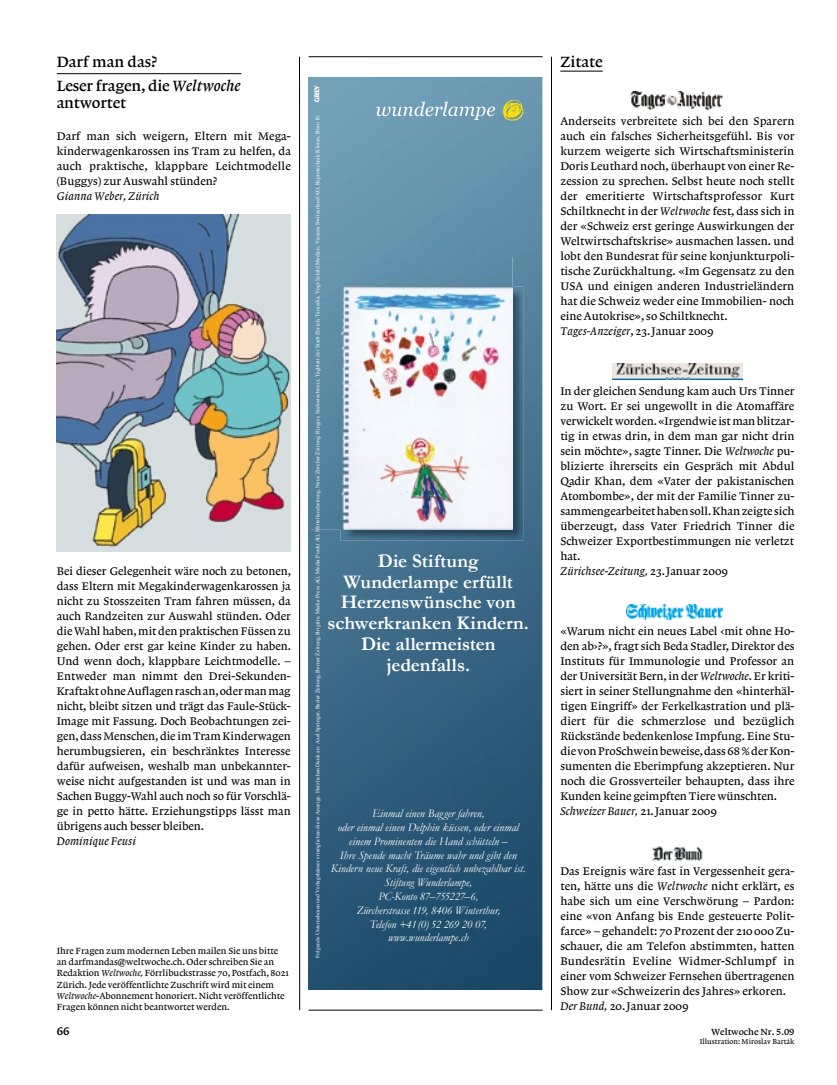
<style>
.page{position:relative;width:837px;height:1085px;background:#fff}
.page>*{position:absolute;margin:0;border:0;box-sizing:border-box;transform-origin:0 0}
.t1{font:700 19.25px/20.8px "Garamond";letter-spacing:-.005em;color:#fff;text-align:center}
.KRI_1sp_Titel_18_A{font:15.62px/17.5px "Lexicon No 1 Roman B Txt";letter-spacing:-.01em;color:#000}
.KRI_Rubrik_12_5_B_x0{font:15.62px "Lexicon No 1 Roman B Txt";color:#000}
._00_Lauftext_9_3_A_s{font:11.62px/15px "Lexicon No 1 Roman A Txt";color:#000;text-align:justify}
.t2{font:italic 11.62px/13.8px "Garamond";color:#fff;text-align:center}
._00_Lauftext_9_3_A_s-2{font:11.62px "Lexicon No 1 Italic A Txt";letter-spacing:.01em;color:#000}
.Pagina_9_3_C{font:11.62px "Lexicon No 1 Roman C Tab";color:#000}
._00_Autorenbox_7_5_A{font:9.38px/11.2px "Lexicon No 1 Roman A Txt";letter-spacing:-.005em;color:#000}
._00_Lauftext_9_3_A_s-3{font:9.38px "Lexicon No 1 Roman A Txt";letter-spacing:-.005em;color:#000}
.Bundzeile_7_5_B{font:9.38px "Lexicon No 1 Roman B Tab";color:#000}
.Bildcredit_6_A_x{font:7.5px "Lexicon No 1 Roman A Tab";color:#000}
.t3{font:5.62px "Times";letter-spacing:.015em;color:#fff}
.s1{font-family:"Lexicon No 1 Italic B Txt"}
.s2{font-family:"Lexicon No 1 Italic A Txt"}
.s3{font-family:"Lexicon No 1 Roman A Txt"}
.s4{font-family:"Lexicon Xtra V05"}
.s5{font-family:"Lexicon No 1 Italic A Txt";font-size:9.12px}
</style>
<div class="page">
<hr style="left:560px;top:71px;width:42px;height:1px;background:#000">
<hr style="left:299px;top:57px;width:1px;height:952px;background:#000">
<hr style="left:551px;top:57px;width:1px;height:952px;background:#000">
<hr style="left:57px;top:73px;width:184px;height:1px;background:#000">
<img style="left:57px;top:214px;width:234px;height:337px">
<img style="left:308px;top:77px;width:234px;height:912px">
<svg style="left:376px;top:102px;width:119px;height:18px;background:#8aafc2"></svg>
<img style="left:502px;top:100px;width:21px;height:21px">
<img style="left:340px;top:286px;width:183px;height:254px">
<img style="left:311px;top:257px;width:201px;height:272px">
<img style="left:340px;top:286px;width:172px;height:243px">
<svg style="left:314px;top:85px;width:5px;height:17px"></svg>
<img style="left:630px;top:91px;width:94px;height:18px">
<img style="left:626px;top:604px;width:96px;height:15px">
<img style="left:612px;top:364px;width:129px;height:15px">
<img style="left:652px;top:846px;width:51px;height:13px">
<hr style="left:308px;top:56px;width:234px;height:1px;background:#000">
<hr style="left:308px;top:1009px;width:234px;height:1px;background:#000">
<p class="KRI_Rubrik_12_5_B_x0" style="left:57px;top:53px;width:102px">Darf man das?</p>
<p class="KRI_Rubrik_12_5_B_x0" style="left:560px;top:53px;width:44px">Zitate</p>
<p class="KRI_1sp_Titel_18_A" style="left:57px;top:77px;width:185px">Leser fragen, die <span class="s1">Weltwoche </span>antwortet</p>
<p class="_00_Lauftext_9_3_A_s" style="left:57px;top:128px;width:235px">Darf man sich weigern, Eltern mit Mega&shy;kinderwagenkarossen ins Tram zu helfen, da auch praktische, klappbare Leichtmodelle (Buggys) zur Auswahl stünden?</p>
<p class="_00_Lauftext_9_3_A_s-2" style="left:57px;top:189px;width:104px">Gianna Weber, Zürich</p>
<p class="t3" style="left:312px;top:957px;width:844px;rotate:-90deg">Folgende Unternehmen und Verlagshäuser ermöglichen diese Anzeige. Herzlichen Dank an: Axel Springer, Basler Zeitung, Berner Zeitung, Brigitte, Media Press AG, Media Punkt AG, Mittellandzeitung, Neue Zürcher Zeitung, Ringier, Südostschweiz, Tagblatt der Stadt Zürich, Tamedia, Vogt-Schild Medien, Vizeum Switzerland AG, Reprotechnik Kloten, Büro 10.</p>
<p class="_00_Lauftext_9_3_A_s" style="left:560px;top:113px;width:235px">Anderseits verbreitete sich bei den Sparern auch ein falsches Sicherheitsgefühl. Bis vor kurzem weigerte sich Wirtschaftsministerin Doris Leuthard noch, überhaupt von einer Re&shy;zession zu sprechen. Selbst heute noch stellt der emeritierte Wirtschaftsprofessor Kurt Schiltknecht in der <span class="s2">Weltwoche</span> fest, dass sich in der «Schweiz erst geringe Auswirkungen der Weltwirtschaftskrise» ausmachen lassen. und lobt den Bundesrat für seine konjunkturpoli&shy;tische Zurückhaltung. «Im Gegensatz zu den USA und einigen anderen Industrieländern hat die Schweiz weder eine Immobilien- noch eine Autokrise», so Schiltknecht.</p>
<p class="_00_Lauftext_9_3_A_s-2" style="left:560px;top:324px;width:155px">Tages-Anzeiger<span class="s3">, 23.Januar 2009</span></p>
<p class="_00_Lauftext_9_3_A_s" style="left:560px;top:383px;width:235px">In der gleichen Sendung kam auch Urs Tinner zu Wort. Er sei ungewollt in die Atomaffäre verwickelt worden. «Irgendwie ist man blitzar&shy;tig in etwas drin, in dem man gar nicht drin sein möchte», sagte Tinner. Die <span class="s2">Weltwoche</span> pu&shy;blizierte ihrerseits ein Gespräch mit Abdul Qadir Khan, dem «Vater der pakistanischen Atombombe», der mit der Familie Tinner zu&shy;sammengearbeitet haben soll. Khan zeigte sich überzeugt, dass Vater Friedrich Tinner die Schweizer Exportbestimmungen nie verletzt hat.</p>
<p class="_00_Lauftext_9_3_A_s-2" style="left:560px;top:564px;width:169px">Zürichsee-Zeitung, <span class="s3">23.Januar 2009</span></p>
<p class="t1" style="left:327px;top:550px;width:203px">Die Stiftung<br>Wunderlampe erfüllt<br>Herzenswünsche von schwerkranken Kindern.<br>Die allermeisten jedenfalls.</p>
<p class="_00_Lauftext_9_3_A_s" style="left:57px;top:563px;width:236px">Bei dieser Gelegenheit wäre noch zu betonen, dass Eltern mit Megakinderwagenkarossen ja nicht zu Stosszeiten Tram fahren müssen, da auch Randzeiten zur Auswahl stünden. Oder die Wahl haben, mit den praktischen Füssen zu gehen. Oder erst gar keine Kinder zu haben.<br>Und wenn doch, klappbare Leichtmodelle. – Entweder man nimmt den Drei-Sekunden-Kraftakt ohne Auflagen rasch an, oder man mag nicht, bleibt sitzen und trägt das Faule-Stück-Image mit Fassung. Doch Beobachtungen zei&shy;gen, dass Menschen, die im Tram Kinderwagen herumbugsieren, ein beschränktes Interesse dafür aufweisen, weshalb man unbekannter&shy;weise nicht aufgestanden ist und was man in Sachen Buggy-Wahl auch noch so für Vorschlä&shy;ge in petto hätte. Erziehungstipps lässt man übrigens auch besser bleiben.</p>
<p class="_00_Lauftext_9_3_A_s-2" style="left:57px;top:834px;width:81px">Dominique Feusi</p>
<p class="_00_Lauftext_9_3_A_s" style="left:560px;top:623px;width:235px">«Warum nicht ein neues Label ‹mit ohne Ho&shy;den ab›?», fragt sich Beda Stadler, Direktor des Instituts für Immunologie und Professor an der Universität Bern, in der <span class="s2">Weltwoche</span>. Er kriti&shy;siert in seiner Stellungnahme den «hinterhäl&shy;tigen Eingriff» der Ferkelkastration und plä&shy;diert für die schmerzlose und bezüglich Rückstände bedenkenlose Impfung. Eine Stu&shy;die von ProSchwein beweise, dass 68% der Kon&shy;sumenten die Eberimpfung akzeptieren. Nur noch die Grossverteiler behaupten, dass ihre Kunden keine geimpften Tiere wünschten.</p>
<p class="_00_Lauftext_9_3_A_s-2" style="left:560px;top:804px;width:158px">Schweizer Bauer, <span class="s3">21.Januar 2009</span></p>
<p class="t2" style="left:330px;top:806px;width:196px">Einmal einen Bagger fahren,<br>oder einmal einen Delphin küssen, oder einmal einem Prominenten die Hand schütteln –<br>Ihre Spende macht Träume wahr und gibt den Kindern neue Kraft, die eigentlich unbezahlbar ist.<br>Stiftung Wunderlampe,<br>PC-Konto 87–755227–6,<br>Zürcherstrasse 119, 8406 Winterthur,<br>Telefon +41 (0) 52 269 20 07, www.wunderlampe.ch</p>
<p class="_00_Lauftext_9_3_A_s" style="left:560px;top:863px;width:235px">Das Ereignis wäre fast in Vergessenheit gera&shy;ten, hätte uns die <span class="s2">Weltwoche</span> nicht erklärt, es habe sich um eine Verschwörung – Pardon: eine «von Anfang bis Ende gesteuerte Polit&shy;farce» – gehandelt: 70 Prozent der 210000 Zu&shy;schauer, die am Telefon abstimmten, hatten Bundesrätin Eveline Widmer-Schlumpf in einer vom Schweizer Fernsehen übertragenen Show zur «Schweizerin des Jahres» erkoren.</p>
<p class="_00_Lauftext_9_3_A_s" style="left:560px;top:998px;width:130px"><span class="s2">Der Bund,</span> 20.Januar 2009</p>
<p class="_00_Lauftext_9_3_A_s-3" style="left:57px;top:945px;width:223px">Ihre Fragen zum modernen Leben mailen Sie uns bitte</p>
<p class="_00_Autorenbox_7_5_A" style="left:57px;top:956px;width:233px">an darfmandas<span class="s4">B</span>weltwoche.ch. Oder schreiben Sie an Redaktion <span class="s5">Weltwoche,</span> Förrlibuckstrasse 70, Postfach, 8021<br>Zürich. Jede veröffentlichte Zuschrift wird mit einem <span class="s5">Weltwoche</span>-Abonnement honoriert. Nicht veröffentlichte Fragen können nicht beantwortet werden.</p>
<p class="Pagina_9_3_C" style="left:57px;top:1024px;width:14px">66</p>
<p class="Bundzeile_7_5_B" style="left:710px;top:1026px;width:85px">Weltwoche Nr. 5.09</p>
<p class="Bildcredit_6_A_x" style="left:699px;top:1037px;width:96px">Illustration: Miroslav Barták</p>
</div>
